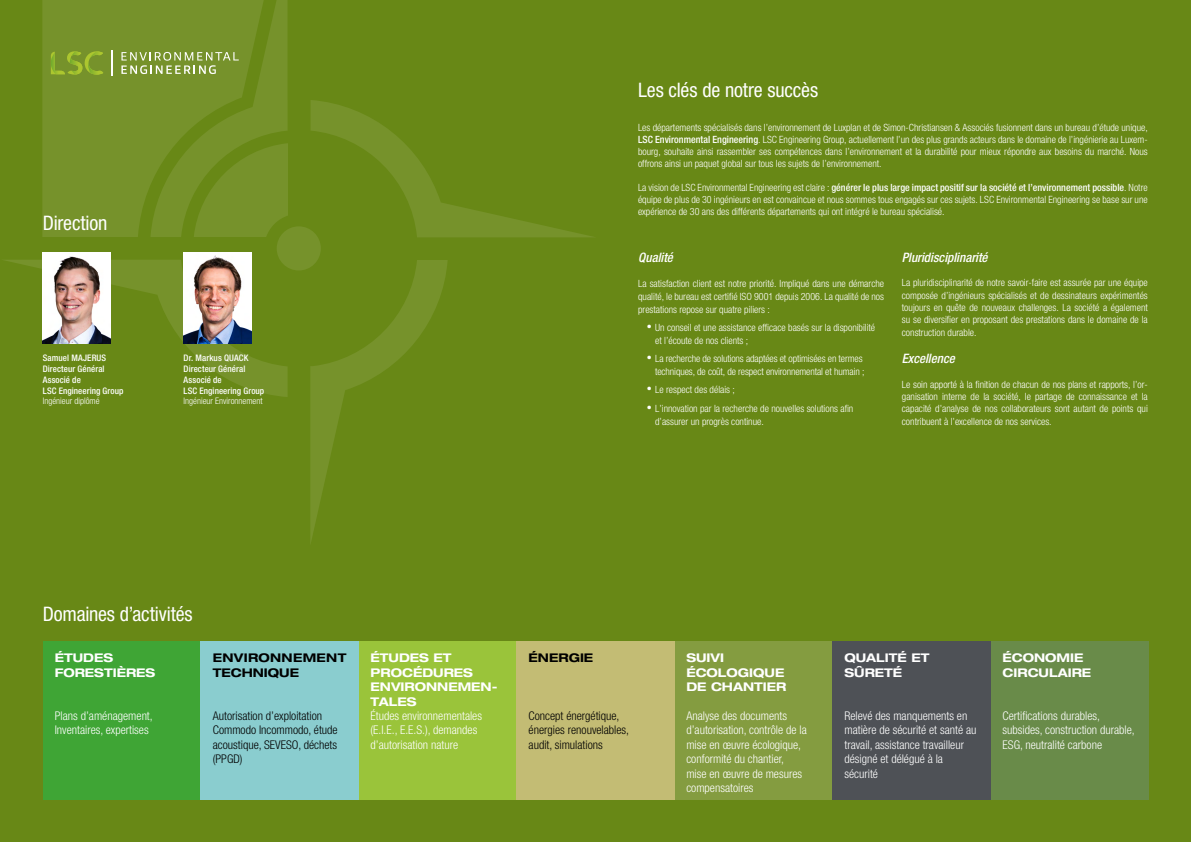
<style>
.page{position:relative;width:1191px;height:842px;background:#688816}
.page>*{position:absolute;margin:0;border:0;box-sizing:border-box;transform-origin:0 0}
.t1{font:condensed 20px "Helvetica Neue LT Pro";letter-spacing:-.01em;color:#fff}
.t2{font:italic 500 condensed 13px "Helvetica Neue LT Pro";letter-spacing:-.005em;color:#fff}
.t3{font:300 condensed 12px/14.4px "Helvetica Neue LT Pro";color:#fff}
.t4{font:300 condensed 12px/14.4px "Helvetica Neue LT Pro";color:#000}
.t5{font:700 expanded 12px/14.4px "Helvetica Neue LT Pro";color:#fff}
.t6{font:700 expanded 12px/14.4px "Helvetica Neue LT Pro";letter-spacing:.025em;color:#000}
.t7{font:700 expanded 12px "Helvetica Neue LT Pro";color:#000}
.t8{font:300 condensed 10px/12.3px "Helvetica Neue LT Pro";color:#fff;text-align:justify}
.t9{font:500 condensed 9px/10.8px "Helvetica Neue LT Pro";letter-spacing:.01em;color:#fff}
.t10{font:300 condensed 9px "Helvetica Neue LT Pro";color:#fff}
.s1{font-weight:300}
.s2{font-weight:500}
</style>
<div class="page">
<svg style="left:311px;top:100px;width:282px;height:137px"></svg>
<svg style="left:310px;top:260px;width:138px;height:283px"></svg>
<svg style="left:5px;top:260px;width:282px;height:137px"></svg>
<div style="left:42px;top:0;width:79px;height:237px;background:#76922b"></div>
<div style="left:277px;top:226px;width:44px;height:44px;background:#76922b;border-radius:50%"></div>
<img style="left:184px;top:252px;width:68px;height:91px">
<img style="left:43px;top:252px;width:68px;height:91px">
<svg style="left:51px;top:51px;width:52px;height:24px"></svg>
<svg style="left:121px;top:0;width:167px;height:237px"></svg>
<hr style="left:111px;top:51px;width:2px;height:25px;background:#fff">
<div style="left:43px;top:641px;width:157px;height:158px;background:#3fa535"></div>
<div style="left:359px;top:641px;width:157px;height:158px;background:#9ac43a"></div>
<div style="left:674px;top:641px;width:158px;height:158px;background:#849c40"></div>
<div style="left:516px;top:641px;width:158px;height:158px;background:#c3bc74"></div>
<div style="left:990px;top:641px;width:158px;height:158px;background:#698b49"></div>
<div style="left:200px;top:641px;width:159px;height:158px;background:#8acdcf"></div>
<div style="left:832px;top:641px;width:158px;height:158px;background:#4e5156"></div>
<p class="t1" style="left:43px;top:212px;width:66px">Direction</p>
<p class="t9" style="left:43px;top:352px;width:65px">Samuel MAJERUS</p>
<p class="t9" style="left:43px;top:363px;width:82px">Directeur Général<br>Associé de<br>LSC Engineering Group<br><span class="s1">Ingénieur diplômé</span></p>
<p class="t9" style="left:184px;top:352px;width:66px">Dr. Markus QUACK</p>
<p class="t9" style="left:184px;top:363px;width:82px">Directeur Général<br>Associé de<br>LSC Engineering Group</p>
<p class="t10" style="left:184px;top:396px;width:80px">Ingénieur Environnement</p>
<p class="t1" style="left:638px;top:79px;width:182px">Les clés de notre succès</p>
<p class="t8" style="left:638px;top:121px;width:511px;line-height:12px">Les départements spécialisés dans l’environnement de Luxplan et de Simon-Christiansen &amp; Associés fusionnent dans un bureau d’étude unique, <span class="s2">LSC Environmental Engineering</span>. LSC Engineering Group, actuellement l’un des plus grands acteurs dans le domaine de l’ingénierie au Luxem&shy;bourg, souhaite ainsi rassembler ses compétences dans l’environnement et la durabilité pour mieux répondre aux besoins du marché. Nous offrons ainsi un paquet global sur tous les sujets de l’environnement.</p>
<p class="t8" style="left:638px;top:181px;width:511px;line-height:12px">La vision de LSC Environmental Engineering est claire : <span class="s2">générer le plus large impact positif sur la société et l’environnement possible</span>. Notre équipe de plus de 30 ingénieurs en est convaincue et nous sommes tous engagés sur ces sujets. LSC Environmental Engineering se base sur une expérience de 30 ans des différents départements qui ont intégré le bureau spécialisé.</p>
<p class="t2" style="left:638px;top:249px;width:36px">Qualité</p>
<p class="t8" style="left:638px;top:277px;width:247px;line-height:12.7px">La satisfaction client est notre priorité. Impliqué dans une démarche qualité, le bureau est certifié ISO 9001 depuis 2006. La qualité de nos prestations repose sur quatre piliers :</p>
<p class="t8" style="left:655px;top:321px;width:221px;line-height:12.7px;text-indent:-9px"><span class="s2">•</span> Un conseil et une assistance efficace basés sur la disponibilité et l’écoute de nos clients ;</p>
<p class="t8" style="left:646px;top:352px;width:219px;line-height:12.7px;text-align:right"><span class="s2">•</span> La recherche de solutions adaptées et optimisées en termes techniques, de coût, de respect environnemental et humain ;</p>
<p class="t8" style="left:646px;top:384px;width:90px"><span class="s2">•</span> Le respect des délais ;</p>
<p class="t8" style="left:655px;top:402px;width:200px;line-height:12.7px;text-indent:-9px"><span class="s2">•</span> L’innovation par la recherche de nouvelles solutions afin d’assurer un progrès continue.</p>
<p class="t2" style="left:902px;top:249px;width:87px">Pluridisciplinarité</p>
<p class="t8" style="left:902px;top:277px;width:247px">La pluridisciplinarité de notre savoir-faire est assurée par une équipe composée d’ingénieurs spécialisés et de dessinateurs expérimentés toujours en quête de nouveaux challenges. La société a également su se diversifier en proposant des prestations dans le domaine de la construction durable.</p>
<p class="t2" style="left:902px;top:350px;width:54px">Excellence</p>
<p class="t8" style="left:902px;top:378px;width:247px">Le soin apporté à la finition de chacun de nos plans et rapports, l’or&shy;ganisation interne de la société, le partage de connaissance et la capacité d’analyse de nos collaborateurs sont autant de points qui contribuent à l’excellence de nos services.</p>
<p class="t1" style="left:43px;top:603px;width:151px">Domaines d’activités</p>
<p class="t5" style="left:55px;top:651px;width:60px">ÉTUDES</p>
<p class="t5" style="left:55px;top:665px;width:102px">FORESTIÈRES</p>
<p class="t3" style="left:55px;top:708px;width:99px">Plans d’aménagement,</p>
<p class="t3" style="left:55px;top:723px;width:95px">Inventaires, expertises</p>
<p class="t6" style="left:213px;top:651px;width:135px">ENVIRONNEMENT<br>TECHNIQUE</p>
<p class="t4" style="left:213px;top:708px;width:126px">Autorisation d’exploitation<br>Commodo Incommodo, étude acoustique, SEVESO, déchets (PPGD)</p>
<p class="t5" style="left:370px;top:651px;width:128px">ÉTUDES ET<br>PROCÉDURES<br>ENVIRONNEMEN-<br>TALES</p>
<p class="t3" style="left:370px;top:708px;width:113px">Études environnementales (E.I.E., E.E.S.), demandes</p>
<p class="t3" style="left:370px;top:737px;width:89px">d’autorisation nature</p>
<p class="t7" style="left:528px;top:651px;width:66px">ÉNERGIE</p>
<p class="t4" style="left:528px;top:708px;width:102px">Concept énergétique, énergies renouvelables, audit, simulations</p>
<p class="t5" style="left:686px;top:651px;width:101px">SUIVI<br>ÉCOLOGIQUE<br>DE CHANTIER</p>
<p class="t3" style="left:686px;top:708px;width:122px">Analyse des documents d’autorisation, contrôle de la mise en œuvre écologique, conformité du chantier, mise en œuvre de mesures compensatoires</p>
<p class="t5" style="left:844px;top:651px;width:86px">QUALITÉ ET<br>SÛRETÉ</p>
<p class="t3" style="left:844px;top:708px;width:133px">Relevé des manquements en matière de sécurité et santé au travail, assistance travailleur désigné et délégué à la sécurité</p>
<p class="t5" style="left:1002px;top:651px;width:90px">ÉCONOMIE<br>CIRCULAIRE</p>
<p class="t3" style="left:1002px;top:708px;width:134px">Certifications durables, subsides, construction durable,<br>ESG, neutralité carbone</p>
</div>
